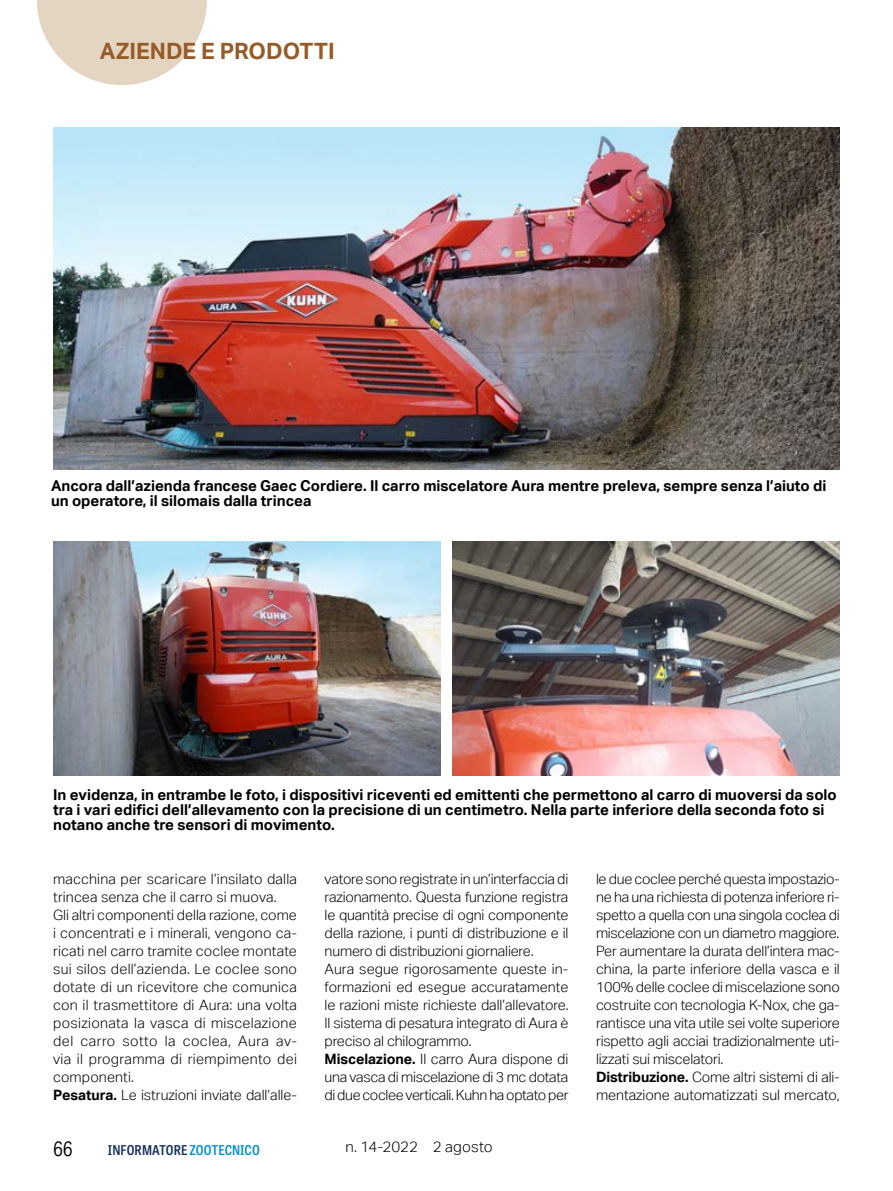
<style>
.page{position:relative;width:893px;height:1191px;background:#fff}
.page>*{position:absolute;margin:0;border:0;box-sizing:border-box;transform-origin:0 0}
.t1{font:700 22.5px "Aktiv Grotesk";color:#955c29}
.t2{font:21px "Aktiv Grotesk";color:#000;scale:.8 1}
.iz20_didascalia{font:700 15px/15px "Aktiv Grotesk";color:#000}
.t3{font:300 15px "Aktiv Grotesk";color:#000}
.iz20_testo{font:300 14.25px/18px "Aktiv Grotesk";letter-spacing:-.01em;color:#000;text-align:justify}
.iz20_testo-2{font:300 14.25px/18px "Aktiv Grotesk";letter-spacing:.015em;color:#000}
.t4{font:600 semi-condensed 13.5px "Tablet Gothic";letter-spacing:.01em;color:#122e5c}
.s1{font-weight:700}
.s2{color:#008fcf}
</style>
<div class="page">
<svg style="left:37px;top:0;width:170px;height:85px"></svg>
<img style="left:53px;top:128px;width:787px;height:342px">
<img style="left:53px;top:542px;width:387px;height:234px">
<img style="left:453px;top:542px;width:387px;height:234px">
<h1 class="t1" style="left:100px;top:37px;width:236px">AZIENDE E PRODOTTI</h1>
<p class="iz20_didascalia" style="left:51px;top:477px;width:777px">Ancora dall’azienda francese Gaec Cordiere. Il carro miscelatore Aura mentre preleva, sempre senza l’aiuto di un operatore, il silomais dalla trincea</p>
<p class="iz20_didascalia" style="left:53px;top:786px;width:785px">In evidenza, in entrambe le foto, i dispositivi riceventi ed emittenti che permettono al carro di muoversi da solo tra i vari edifici dell’allevamento con la precisione di un centimetro. Nella parte inferiore della seconda foto si notano anche tre sensori di movimento.</p>
<p class="iz20_testo-2" style="left:53px;top:870px;width:245px">macchina per scaricare l’insilato dalla trincea senza che il carro si muova.</p>
<p class="iz20_testo" style="left:53px;top:906px;width:245px">Gli altri componenti della razione, come i concentrati e i minerali, vengono ca&shy;ricati nel carro tramite coclee montate sui silos dell’azienda. Le coclee sono dotate di un ricevitore che comunica con il trasmettitore di Aura: una volta posizionata la vasca di miscelazione del carro sotto la coclea, Aura av&shy;via il programma di riempimento dei componenti.</p>
<p class="iz20_testo" style="left:53px;top:1086px;width:245px"><span class="s1">Pesatura.</span> Le istruzioni inviate dall’alle-</p>
<p class="iz20_testo" style="left:325px;top:870px;width:245px">vatore sono registrate in un’interfaccia di razionamento. Questa funzione registra le quantità precise di ogni componente della razione, i punti di distribuzione e il numero di distribuzioni giornaliere.</p>
<p class="iz20_testo" style="left:325px;top:960px;width:245px">Aura segue rigorosamente queste in&shy;formazioni ed esegue accuratamente le razioni miste richieste dall’allevatore.<br>Il sistema di pesatura integrato di Aura è preciso al chilogrammo.</p>
<p class="iz20_testo" style="left:325px;top:1050px;width:245px"><span class="s1">Miscelazione.</span> Il carro Aura dispone di una vasca di miscelazione di 3 mc dotata di due coclee verticali. Kuhn ha optato per</p>
<h2 class="t2" style="left:53px;top:1136px;width:26px">66</h2>
<p class="t4" style="left:108px;top:1141px;width:153px">INFORMATORE <span class="s2">ZOOTECNICO</span></p>
<p class="t3" style="left:345px;top:1138px;width:149px">n. 14-2022 2 agosto</p>
<p class="iz20_testo" style="left:596px;top:870px;width:245px">le due coclee perché questa impostazio&shy;ne ha una richiesta di potenza inferiore ri&shy;spetto a quella con una singola coclea di miscelazione con un diametro maggiore.</p>
<p class="iz20_testo" style="left:596px;top:942px;width:245px">Per aumentare la durata dell’intera mac&shy;china, la parte inferiore della vasca e il 100% delle coclee di miscelazione sono costruite con tecnologia K-Nox, che ga&shy;rantisce una vita utile sei volte superiore rispetto agli acciai tradizionalmente uti&shy;lizzati sui miscelatori.</p>
<p class="iz20_testo" style="left:596px;top:1068px;width:245px"><span class="s1">Distribuzione.</span> Come altri sistemi di ali&shy;mentazione automatizzati sul mercato,</p>
</div>
